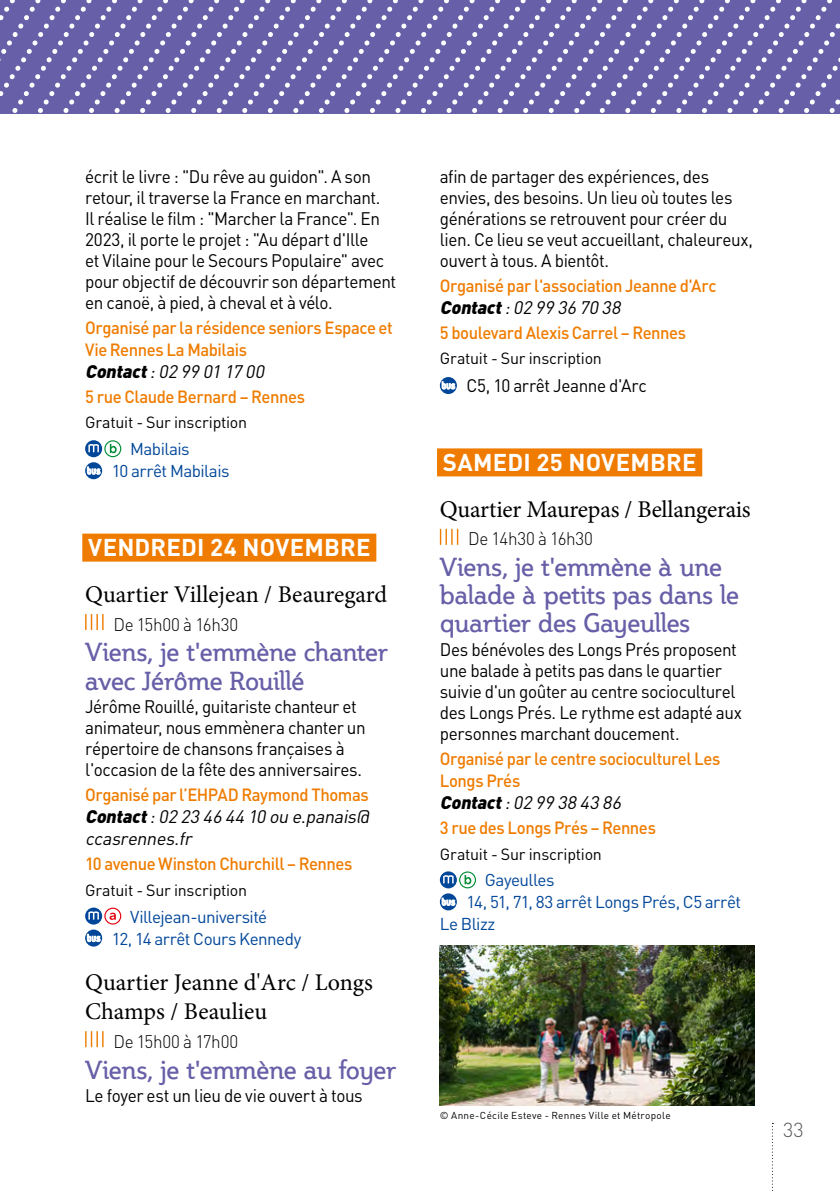
<style>
.page{position:relative;width:840px;height:1191px;background:#fff}
.page>*{position:absolute;margin:0;border:0;box-sizing:border-box;transform-origin:0 0}
.t1{font:26px/28px "Steinem";letter-spacing:-.01em;color:#675fa7}
.t2{font:24px/28.8px "Minion Pro";letter-spacing:-.005em;color:#000}
.t3{font:700 24px "DIN Pro";letter-spacing:.005em;color:#fff}
.t4{font:300 20px "DIN Pro";color:#565655}
.t5{font:18px/21px "DIN Pro";letter-spacing:-.025em;color:#000;scale:.95 1}
.t6{font:italic 18px/22px "DIN Pro";color:#000}
.t7{font:300 18px "DIN Pro";letter-spacing:-.015em;color:#000;scale:.95 1}
.t8{font:500 17.6px/22px "DIN Pro";letter-spacing:-.025em;color:#ef7c00;scale:.95 1}
.t9{font:17px/22px "DIN Pro";letter-spacing:-.03em;color:#004699}
.t10{font:16px "DIN Pro";letter-spacing:-.015em;color:#000}
.t11{font:10px "DIN Pro";letter-spacing:.03em;color:#000}
.s1{font-weight:900}
</style>
<div class="page">
<svg style="left:597px;top:0;width:242px;height:113px;background:#746dae"></svg>
<svg style="left:572px;top:0;width:25px;height:113px;background:#756daf"></svg>
<svg style="left:546px;top:0;width:26px;height:113px;background:#746daf"></svg>
<svg style="left:470px;top:0;width:76px;height:113px;background:#746daf"></svg>
<svg style="left:393px;top:0;width:77px;height:113px;background:#746daf"></svg>
<svg style="left:342px;top:0;width:51px;height:113px;background:#746daf"></svg>
<svg style="left:0;top:0;width:342px;height:113px;background:#746dae"></svg>
<svg style="left:771px;top:1123px;width:2px;height:68px"></svg>
<div style="left:82px;top:533px;width:294px;height:28px;background:#ef7c00"></div>
<svg style="left:85px;top:614px;width:19px;height:16px"></svg>
<svg style="left:85px;top:1031px;width:19px;height:16px"></svg>
<svg style="left:85px;top:440px;width:17px;height:17px"></svg>
<svg style="left:88px;top:440px;width:33px;height:17px"></svg>
<svg style="left:85px;top:462px;width:17px;height:17px"></svg>
<svg style="left:87px;top:467px;width:13px;height:7px"></svg>
<svg style="left:85px;top:907px;width:17px;height:17px"></svg>
<svg style="left:88px;top:907px;width:33px;height:17px"></svg>
<svg style="left:85px;top:929px;width:17px;height:17px"></svg>
<svg style="left:87px;top:934px;width:13px;height:8px"></svg>
<div style="left:437px;top:448px;width:264px;height:28px;background:#ef7c00"></div>
<svg style="left:439px;top:529px;width:20px;height:16px"></svg>
<svg style="left:439px;top:377px;width:17px;height:17px"></svg>
<svg style="left:441px;top:381px;width:14px;height:8px"></svg>
<svg style="left:439px;top:871px;width:17px;height:17px"></svg>
<svg style="left:443px;top:875px;width:10px;height:8px"></svg>
<svg style="left:459px;top:871px;width:17px;height:17px"></svg>
<svg style="left:439px;top:893px;width:17px;height:17px"></svg>
<svg style="left:441px;top:898px;width:14px;height:7px"></svg>
<img style="left:439px;top:945px;width:315px;height:161px">
<p class="t5" style="left:85px;top:164px;width:328px">écrit le livre : "Du rêve au guidon". A son retour, il traverse la France en marchant.<br>Il réalise le film : "Marcher la France". En 2023, il porte le projet : "Au départ d'Ille<br>et Vilaine pour le Secours Populaire" avec pour objectif de découvrir son département en canoë, à pied, à cheval et à vélo.</p>
<p class="t8" style="left:85px;top:314px;width:325px">Organisé par la résidence seniors Espace et<br>Vie Rennes La Mabilais</p>
<p class="t6" style="left:85px;top:358px;width:185px"><span class="s1">Contact</span>:0299011700</p>
<p class="t8" style="left:85px;top:383px;width:233px">5 rue Claude Bernard – Rennes</p>
<p class="t10" style="left:85px;top:410px;width:163px">Gratuit - Sur inscription</p>
<p class="t9" style="left:112px;top:436px;width:119px;text-indent:18px">Mabilais<br>10 arrêt Mabilais</p>
<h2 class="t3" style="left:88px;top:527px;width:284px">VENDREDI 24 NOVEMBRE</h2>
<h2 class="t2" style="left:85px;top:580px;width:303px">Quartier Villejean / Beauregard</h2>
<p class="t7" style="left:113px;top:610px;width:133px">De 15h00 à 16h30</p>
<h1 class="t1" style="left:85px;top:639px;width:304px">Viens, je t'emmène chanter avec Jérôme Rouillé</h1>
<p class="t5" style="left:85px;top:694px;width:297px">Jérôme Rouillé, guitariste chanteur et animateur, nous emmènera chanter un répertoire de chansons françaises à l'occasion de la fête des anniversaires.</p>
<p class="t8" style="left:85px;top:782px;width:300px">Organisé par l’EHPAD Raymond Thomas</p>
<p class="t6" style="left:85px;top:804px;width:289px"><span class="s1">Contact</span>:0223464410ou e.panais@ ccasrennes.fr</p>
<p class="t8" style="left:85px;top:850px;width:283px">10 avenue Winston Churchill – Rennes</p>
<p class="t10" style="left:85px;top:877px;width:163px">Gratuit - Sur inscription</p>
<p class="t9" style="left:112px;top:903px;width:191px;text-indent:18px">Villejean-université<br>12, 14 arrêt Cours Kennedy</p>
<h2 class="t2" style="left:85px;top:968px;width:289px">Quartier Jeanne d'Arc / Longs<br>Champs / Beaulieu</h2>
<p class="t7" style="left:113px;top:1027px;width:133px">De 15h00 à 17h00</p>
<h1 class="t1" style="left:85px;top:1056px;width:312px">Viens, je t'emmène au foyer</h1>
<p class="t5" style="left:85px;top:1083px;width:293px">Le foyer est un lieu de vie ouvert à tous</p>
<p class="t5" style="left:439px;top:164px;width:331px">afin de partager des expériences, des envies, des besoins. Un lieu où toutes les générations se retrouvent pour créer du lien. Ce lieu se veut accueillant, chaleureux, ouvert à tous. A bientôt.</p>
<p class="t8" style="left:439px;top:272px;width:292px">Organisé par l'association Jeanne d'Arc</p>
<p class="t6" style="left:439px;top:294px;width:186px"><span class="s1">Contact</span>:0299367038</p>
<p class="t8" style="left:439px;top:319px;width:260px">5 boulevard Alexis Carrel – Rennes</p>
<p class="t10" style="left:439px;top:346px;width:163px">Gratuit - Sur inscription</p>
<p class="t5" style="left:466px;top:373px;width:191px">C5, 10 arrêt Jeanne d'Arc</p>
<h2 class="t3" style="left:442px;top:442px;width:255px">SAMEDI 25 NOVEMBRE</h2>
<h2 class="t2" style="left:439px;top:495px;width:312px">Quartier Maurepas / Bellangerais</h2>
<p class="t7" style="left:468px;top:525px;width:133px">De 14h30 à 16h30</p>
<h1 class="t1" style="left:439px;top:553px;width:300px">Viens, je t'emmène à une balade à petits pas dans le quartier des Gayeulles</h1>
<p class="t5" style="left:439px;top:637px;width:319px">Des bénévoles des Longs Prés proposent une balade à petits pas dans le quartier suivie d'un goûter au centre socioculturel des Longs Prés. Le rythme est adapté aux personnes marchant doucement.</p>
<p class="t8" style="left:439px;top:745px;width:297px">Organisé par le centre socioculturel Les<br>Longs Prés</p>
<p class="t6" style="left:439px;top:789px;width:187px"><span class="s1">Contact</span>:0299384386</p>
<p class="t8" style="left:439px;top:814px;width:229px">3 rue des Longs Prés – Rennes</p>
<p class="t10" style="left:439px;top:841px;width:163px">Gratuit - Sur inscription</p>
<p class="t9" style="left:484px;top:867px;width:71px">Gayeulles</p>
<p class="t9" style="left:466px;top:889px;width:276px">14, 51, 71, 83 arrêt Longs Prés, C5 arrêt</p>
<p class="t9" style="left:439px;top:911px;width:57px">Le Blizz</p>
<p class="t11" style="left:439px;top:1107px;width:232px">© Anne-Cécile Esteve - Rennes Ville et Métropole</p>
<p class="t4" style="left:782px;top:1114px;width:22px">33</p>
</div>
